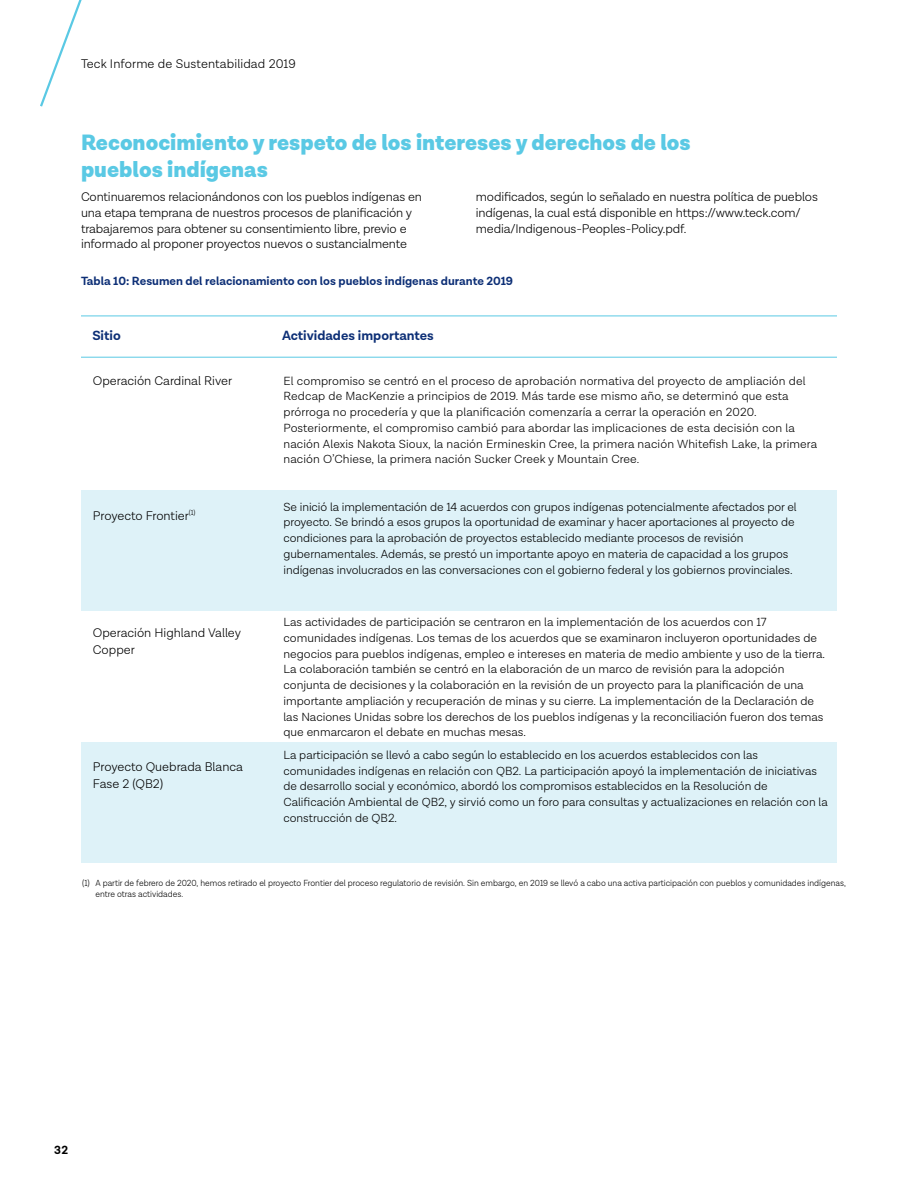
<style>
.page{position:relative;width:918px;height:1188px;background:#fff}
.page>*{position:absolute;margin:0;border:0;box-sizing:border-box;transform-origin:0 0}
.t1{font:900 22.5px/27px "Lota Grotesque";color:#5ac9e4}
.t2{font:700 13.5px "Lota Grotesque";color:#0d2f76}
.t3{font:300 12.75px/15.8px "Lota Grotesque";letter-spacing:-.01em;color:#000}
.t4{font:300 12.75px "Lota Grotesque";letter-spacing:.01em;color:#000}
.t5{font:300 12px/15.8px "Lota Grotesque";color:#000}
.t6{font:700 12px "Lota Grotesque";color:#0d2f76}
.t7{font:700 12px "Lota Grotesque";color:#000}
.t8{font:300 9px/10.5px "Lota Grotesque";color:#000;scale:.95 1}
</style>
<div class="page">
<div style="left:81px;top:490px;width:756px;height:121px;background:#def2f8"></div>
<div style="left:81px;top:742px;width:756px;height:121px;background:#def2f8"></div>
<hr style="left:81px;top:316px;width:756px;height:1px;background:#5ac9e4">
<hr style="left:81px;top:357px;width:756px;height:1px;background:#5ac9e4">
<svg style="left:40px;top:0;width:42px;height:107px"></svg>
<p class="t4" style="left:81px;top:57px;width:216px">Teck Informe de Sustentabilidad 2019</p>
<h1 class="t1" style="left:81px;top:130px;width:611px">Reconocimiento y respeto de los intereses y derechos de los pueblos indígenas</h1>
<p class="t3" style="left:81px;top:189px;width:343px">Continuaremos relacionándonos con los pueblos indígenas en una etapa temprana de nuestros procesos de planificación y trabajaremos para obtener su consentimiento libre, previo e informado al proponer proyectos nuevos o sustancialmente</p>
<p class="t3" style="left:476px;top:189px;width:344px">modificados, según lo señalado en nuestra política de pueblos indígenas, la cual está disponible en https://www.teck.com/ media/Indigenous-Peoples-Policy.pdf.</p>
<p class="t6" style="left:81px;top:274px;width:434px">Tabla 10: Resumen del relacionamiento con los pueblos indígenas durante 2019</p>
<p class="t2" style="left:92px;top:328px;width:30px">Sitio</p>
<p class="t2" style="left:282px;top:328px;width:153px">Actividades importantes</p>
<p class="t3" style="left:93px;top:373px;width:141px">Operación Cardinal River</p>
<p class="t5" style="left:284px;top:373px;width:535px">El compromiso se centró en el proceso de aprobación normativa del proyecto de ampliación del Redcap de MacKenzie a principios de 2019. Más tarde ese mismo año, se determinó que esta prórroga no procedería y que la planificación comenzaría a cerrar la operación en 2020.<br>Posteriormente, el compromiso cambió para abordar las implicaciones de esta decisión con la nación Alexis Nakota Sioux, la nación Ermineskin Cree, la primera nación Whitefish Lake, la primera nación O’Chiese, la primera nación Sucker Creek y Mountain Cree.</p>
<p class="t5" style="left:284px;top:499px;width:515px">Se inició la implementación de 14 acuerdos con grupos indígenas potencialmente afectados por el proyecto. Se brindó a esos grupos la oportunidad de examinar y hacer aportaciones al proyecto de condiciones para la aprobación de proyectos establecido mediante procesos de revisión gubernamentales. Además, se prestó un importante apoyo en materia de capacidad a los grupos indígenas involucrados en las conversaciones con el gobierno federal y los gobiernos provinciales.</p>
<p class="t3" style="left:93px;top:508px;width:104px">Proyecto Frontier<sup>(1)</sup></p>
<p class="t3" style="left:93px;top:624px;width:150px;line-height:17.2px">Operación Highland Valley<br>Copper</p>
<p class="t3" style="left:93px;top:758px;width:152px;line-height:17.2px">Proyecto Quebrada Blanca<br>Fase 2 (QB2)</p>
<p class="t5" style="left:284px;top:614px;width:543px">Las actividades de participación se centraron en la implementación de los acuerdos con 17 comunidades indígenas. Los temas de los acuerdos que se examinaron incluyeron oportunidades de negocios para pueblos indígenas, empleo e intereses en materia de medio ambiente y uso de la tierra.<br>La colaboración también se centró en la elaboración de un marco de revisión para la adopción conjunta de decisiones y la colaboración en la revisión de un proyecto para la planificación de una importante ampliación y recuperación de minas y su cierre. La implementación de la Declaración de las Naciones Unidas sobre los derechos de los pueblos indígenas y la reconciliación fueron dos temas que enmarcaron el debate en muchas mesas.</p>
<p class="t5" style="left:284px;top:747px;width:546px">La participación se llevó a cabo según lo establecido en los acuerdos establecidos con las comunidades indígenas en relación con QB2. La participación apoyó la implementación de iniciativas de desarrollo social y económico, abordó los compromisos establecidos en la Resolución de Calificación Ambiental de QB2, y sirvió como un foro para consultas y actualizaciones en relación con la construcción de QB2.</p>
<p class="t8" style="left:96px;top:878px;width:791px;text-indent:-14px">(1) A partir de febrero de 2020, hemos retirado el proyecto Frontier del proceso regulatorio de revisión. Sin embargo, en 2019 se llevó a cabo una activa participación con pueblos y comunidades indígenas, entre otras actividades.</p>
<p class="t7" style="left:54px;top:1144px;width:15px">32</p>
</div>
